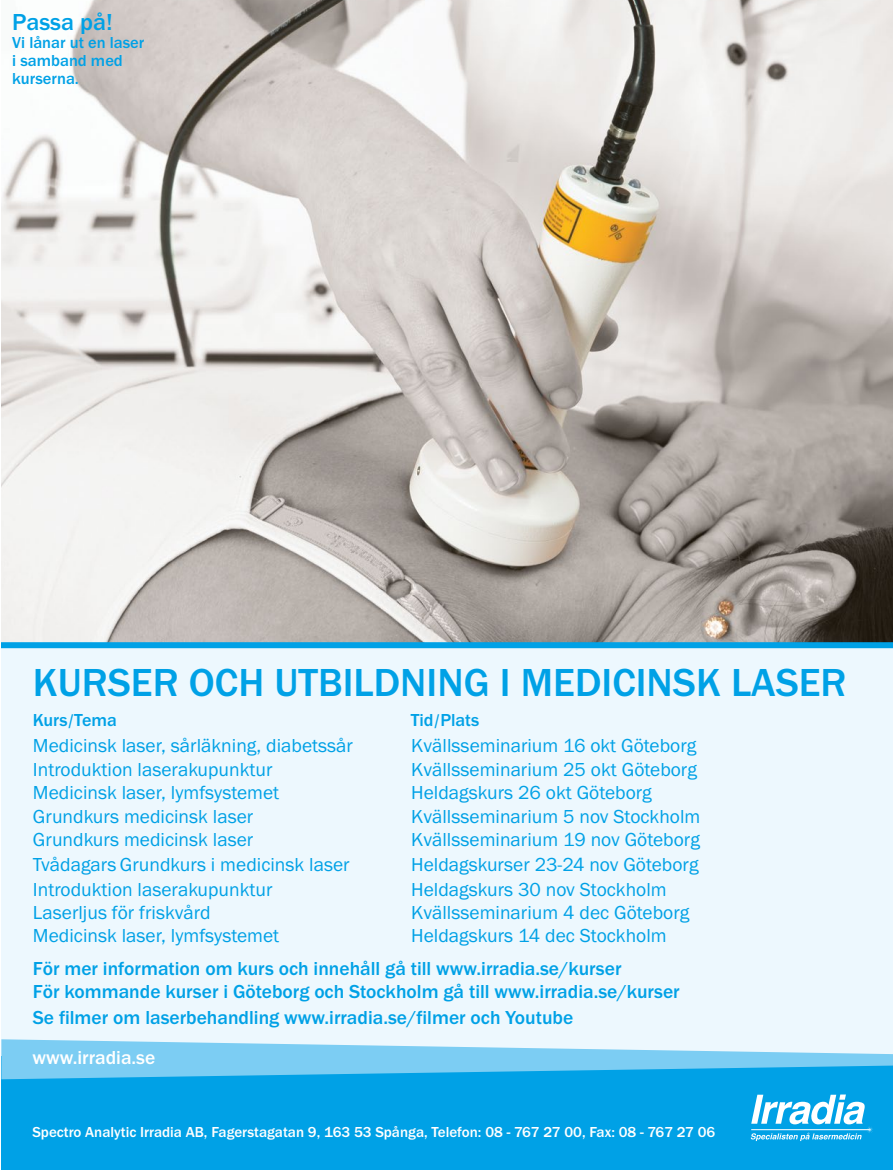
<style>
.page{position:relative;width:893px;height:1170px;background:#fff}
.page>*{position:absolute;margin:0;border:0;box-sizing:border-box;transform-origin:0 0}
.t1{font:500 40.5px "Franklin Gothic";color:#00a1e6}
.t2{font:500 24px "Franklin Gothic";color:#00a1e6}
.t3{font:19.5px "Franklin Gothic";color:#00a1e6}
.t4{font:500 19.5px/23.4px "Franklin Gothic";color:#00a1e6}
.t5{font:500 19.5px "Franklin Gothic";color:#fff}
.t6{font:500 18px "Franklin Gothic";color:#00a1e6}
.t7{font:500 16.5px/18px "Franklin Gothic";color:#00a1e6}
.t8{font:500 15px "Franklin Gothic";color:#fff}
.s1{font-family:"Corbel";font-weight:400}
</style>
<div class="page">
<div style="left:1px;top:647px;width:892px;height:445px;background:#edf8fe"></div>
<img style="left:1px;top:0;width:892px;height:642px">
<div style="left:1px;top:1055px;width:892px;height:114px;background:#00a1e6"></div>
<svg style="left:1px;top:1039px;width:892px;height:40px"></svg>
<svg style="left:751px;top:1094px;width:122px;height:46px"></svg>
<div style="left:1px;top:642px;width:892px;height:6px;background:#00a1e6"></div>
<p class="t2" style="left:12px;top:7px;width:102px">Passa på!</p>
<p class="t7" style="left:12px;top:33px;width:134px">Vi lånar ut en laser i samband med kurserna.</p>
<h1 class="t1" style="left:33px;top:657px;width:815px">KURSER OCH UTBILDNING I MEDICINSK LASER</h1>
<p class="t6" style="left:33px;top:709px;width:86px">Kurs<span class="s1">/</span>Tema</p>
<p class="t6" style="left:411px;top:709px;width:70px">Tid<span class="s1">/</span>Plats</p>
<p class="t3" style="left:33px;top:733px;width:322px">Medicinsk laser, sårläkning, diabetssår</p>
<p class="t3" style="left:411px;top:733px;width:287px">Kvällsseminarium 16 okt Göteborg</p>
<p class="t3" style="left:33px;top:757px;width:241px">Introduktion laserakupunktur</p>
<p class="t3" style="left:411px;top:757px;width:287px">Kvällsseminarium 25 okt Göteborg</p>
<p class="t3" style="left:33px;top:780px;width:248px">Medicinsk laser, lymfsystemet</p>
<p class="t3" style="left:411px;top:780px;width:242px">Heldagskurs 26 okt Göteborg</p>
<p class="t3" style="left:33px;top:804px;width:222px">Grundkurs medicinsk laser</p>
<p class="t3" style="left:411px;top:804px;width:291px">Kvällsseminarium 5 nov Stockholm</p>
<p class="t3" style="left:33px;top:827px;width:222px">Grundkurs medicinsk laser</p>
<p class="t3" style="left:411px;top:827px;width:290px">Kvällsseminarium 19 nov Göteborg</p>
<p class="t3" style="left:33px;top:852px;width:318px">Tvådagars Grundkurs i medicinsk laser</p>
<p class="t3" style="left:411px;top:852px;width:289px">Heldagskurser 23-24 nov Göteborg</p>
<p class="t3" style="left:33px;top:876px;width:241px">Introduktion laserakupunktur</p>
<p class="t3" style="left:411px;top:876px;width:257px">Heldagskurs 30 nov Stockholm</p>
<p class="t3" style="left:33px;top:900px;width:179px">Laserljus för friskvård</p>
<p class="t3" style="left:411px;top:900px;width:280px">Kvällsseminarium 4 dec Göteborg</p>
<p class="t3" style="left:33px;top:923px;width:248px">Medicinsk laser, lymfsystemet</p>
<p class="t3" style="left:411px;top:923px;width:257px">Heldagskurs 14 dec Stockholm</p>
<p class="t4" style="left:33px;top:956px;width:648px">För mer information om kurs och innehåll gå till www.irradia.se/kurser<br>För kommande kurser i Göteborg och Stockholm gå till www.irradia.se/kurser</p>
<p class="t4" style="left:33px;top:1005px;width:542px">Se filmer om laserbehandling www.irradia.se/filmer och Youtube</p>
<p class="t5" style="left:33px;top:1044px;width:124px">www.irradia.se</p>
<p class="t8" style="left:32px;top:1122px;width:684px">Spectro Analytic Irradia AB, Fagerstagatan 9, 163 53 Spånga, Telefon: 08 - 767 27 00, Fax: 08 - 767 27 06</p>
</div>
